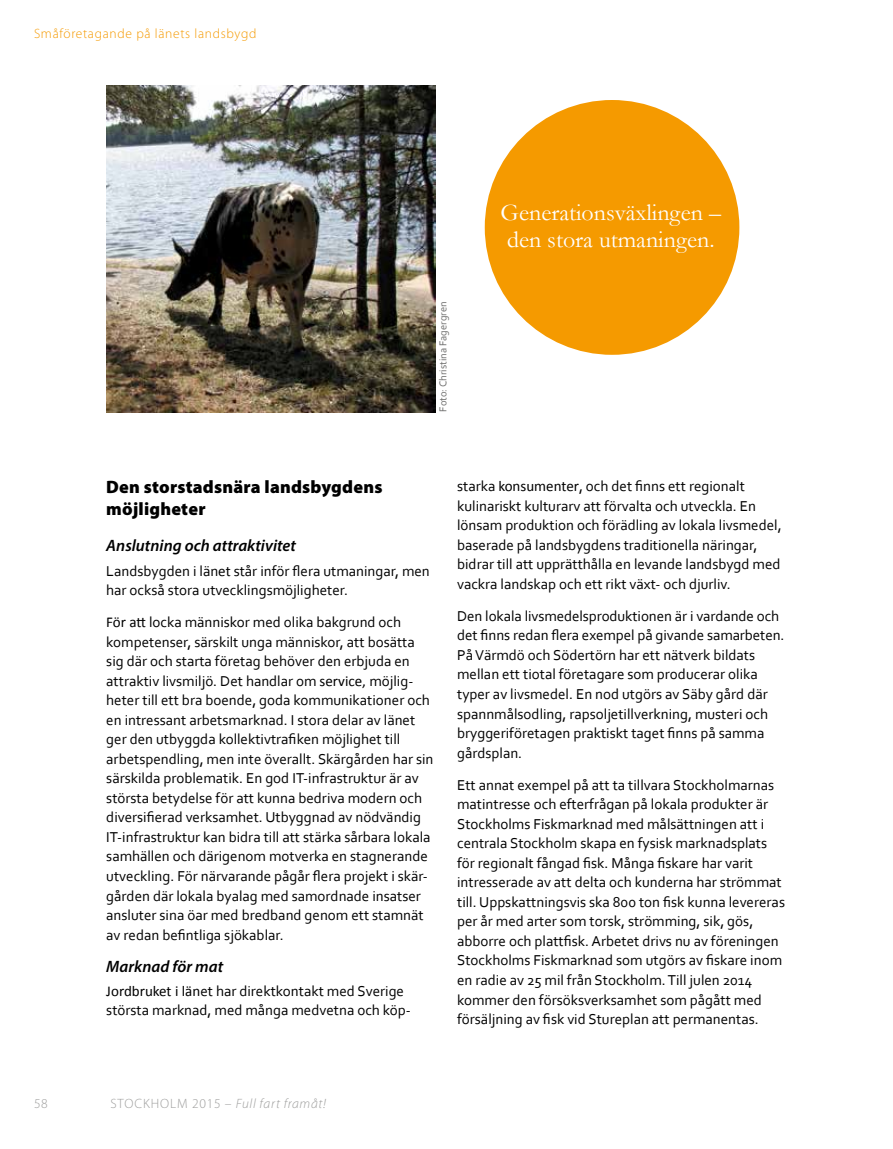
<style>
.page{position:relative;width:893px;height:1149px;background:#fff}
.page>*{position:absolute;margin:0;border:0;box-sizing:border-box;transform-origin:0 0}
.t1{font:24px/27px "Garamond";color:#fff}
.t2{font:900 18px/21.6px "Myriad Pro";letter-spacing:.01em;color:#000}
.t3{font:italic 600 16.5px "Myriad Pro";color:#000}
.t4{font:15px/19.5px "Corbel";color:#000}
.t5{font:300 13.5px "Myriad Pro";letter-spacing:.05em;color:#f59a00}
.t6{font:italic 300 13.5px "Myriad Pro";letter-spacing:.05em;color:#9d9d9c}
.t7{font:300 13.5px "Myriad Pro";color:#9d9d9c}
.t8{font:10.5px "Corbel";color:#6d6d6c}
.s1{font-family:"Calibri"}
.s2{font-style:normal}
</style>
<div class="page">
<div style="left:485px;top:100px;width:254px;height:255px;background:#f59a00;border-radius:50%"></div>
<img style="left:106px;top:85px;width:330px;height:327px">
<p class="t5" style="left:34px;top:25px;width:224px">Småföretagande på länets landsbygd</p>
<p class="t8" style="left:437px;top:411px;width:112px;rotate:-90deg">Foto: Christina Fagergren</p>
<h1 class="t1" style="left:501px;top:198px;width:222px">Generationsväxlingen – den stora utmaningen.</h1>
<p class="t2" style="left:106px;top:476px;width:278px">Den storstadsnära landsbygdens möjligheter</p>
<p class="t3" style="left:106px;top:535px;width:191px">Anslutning och attraktivitet</p>
<p class="t4" style="left:106px;top:560px;width:325px">Landsbygden i län<span class="s1">et</span> står inför flera utmaningar, men har också stora utvecklingsmöjligheter.</p>
<p class="t4" style="left:106px;top:612px;width:329px"><span class="s1">För att</span> locka människor med olika bakgrund och kompetenser, särskilt unga människor, att bosätta sig där och starta företag behöver den erbjuda en attraktiv livsmiljö. Det handlar om <span class="s1">service,</span> möjlig&shy;heter till ett bra boende, goda kommunikationer och en intressant arbetsmarknad. I stora delar av länet ger den utbyggda kollektivtrafiken möjlighet till arbetspendling, men inte överallt. Skärgården har sin särskilda problematik. En god IT-infrastruktur är av största betydelse för att kunna bedriva modern och diversifierad verksamhet. Utbyggnad av nödvändig IT-infrastruktur kan bidra till att stärka sårbara lokala samhällen och därigenom motverka en stagnerande utveckling. För närvarande pågår flera projekt i skär&shy;gården där lokala byalag med samordnade insatser ansluter sina öar med bredband genom ett stamnät av redan befintliga sjökablar.</p>
<p class="t3" style="left:106px;top:955px;width:118px">Marknad för mat</p>
<p class="t4" style="left:106px;top:980px;width:306px"><span class="s1">Jordbruket i län</span>et har direktkontakt med Sverige största marknad, med många medvetna och köp-</p>
<p class="t4" style="left:457px;top:476px;width:326px">starka <span class="s1">konsumenter</span>, och det finns ett regionalt kulinariskt kulturarv att förvalta och utveckla. En lönsam produktion och förädling av lokala livsmedel, baserade på landsbygdens traditionella näringar, bidrar till att upprätthålla en levande landsbygd med vackra landskap och ett rikt växt- och djurliv.</p>
<p class="t4" style="left:457px;top:605px;width:329px">Den lokala livsmedelsproduktionen är i vardande och det finns redan flera exempel på givande samarbeten.<br>På Värmdö och Södertörn har ett nätverk bildats mellan ett tiotal företagare som producerar olika typer av livsmedel. En nod utgörs av Säby gård där spannmålsodling, rapsoljetillverkning, musteri och bryggeriföretagen praktiskt taget finns på samma gårdsplan.</p>
<p class="t4" style="left:457px;top:774px;width:329px">Ett annat exempel på att ta tillvara Stockholmarnas matintresse och efterfrågan på lokala produkter är Stockholms Fiskmarknad med målsättningen att i centrala Stockholm skapa en fysisk marknadsplats för regionalt fångad fisk. Många fiskare har varit intresserade av att delta och kunderna har strömmat till. Uppskattningsvis ska 800 ton fisk kunna levereras per år med arter som torsk, strömming, sik, gös, abborre och plattfisk. Arbetet drivs nu av föreningen Stockholms Fiskmarknad som utgörs av fiskare inom en radie av 25 mil från Stockholm. Till julen 2014 kommer den försöksverksamhet som pågått med försäljning av fisk vid Stureplan att permanentas.</p>
<p class="t7" style="left:34px;top:1095px;width:15px">58</p>
<p class="t6" style="left:110px;top:1095px;width:217px"><span class="s2">STOCKHOLM 2015 –</span> Full fart framåt!</p>
</div>
